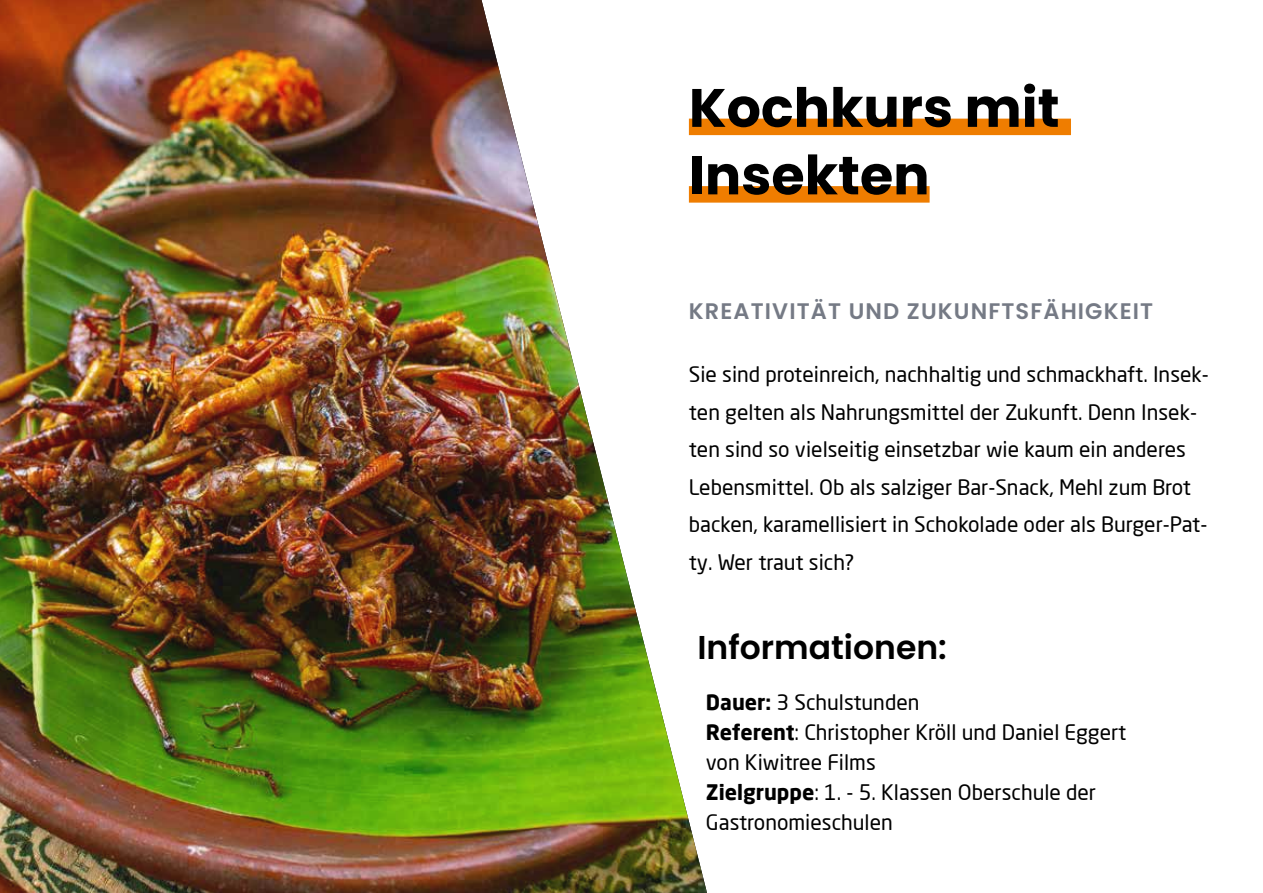
<style>
.page{position:relative;width:1263px;height:893px;background:#fff}
.page>*{position:absolute;margin:0;border:0;box-sizing:border-box;transform-origin:0 0}
.t1{font:700 54px/67.5px "Poppins";color:#000}
.t2{font:600 33px "Poppins";color:#000}
.t3{font:600 22.5px "Poppins";letter-spacing:.05em;color:#757a85}
.t4{font:21px/37.5px "Neo Sans Pro";color:#000}
.s1{font-weight:700}
</style>
<div class="page">
<img style="left:0;top:0;width:707px;height:893px">
<div style="left:689px;top:119px;width:382px;height:16px;background:#ef7d00"></div>
<div style="left:689px;top:186px;width:240px;height:17px;background:#ef7d00"></div>
<h1 class="t1" style="left:689px;top:74px;width:372px">Kochkurs mit<br>Insekten</h1>
<p class="t3" style="left:689px;top:298px;width:466px">KREATIVITÄT UND ZUKUNFTSFÄHIGKEIT</p>
<p class="t4" style="left:689px;top:355px;width:521px">Sie sind proteinreich, nachhaltig und schmackhaft. Insek&shy;ten gelten als Nahrungsmittel der Zukunft. Denn Insek&shy;ten sind so vielseitig einsetzbar wie kaum ein anderes Lebensmittel. Ob als salziger Bar-Snack, Mehl zum Brot backen, karamellisiert in Schokolade oder als Burger-Pat&shy;ty. Wer traut sich?</p>
<h2 class="t2" style="left:697px;top:629px;width:251px">Informationen:</h2>
<p class="t4" style="left:706px;top:687px;width:422px;line-height:30px"><span class="s1">Dauer:</span> 3 Schulstunden<br><span class="s1">Referent</span>: Christopher Kröll und Daniel Eggert von Kiwitree Films<br><span class="s1">Zielgruppe</span>: 1. - 5. Klassen Oberschule der<br>Gastronomieschulen</p>
</div>
